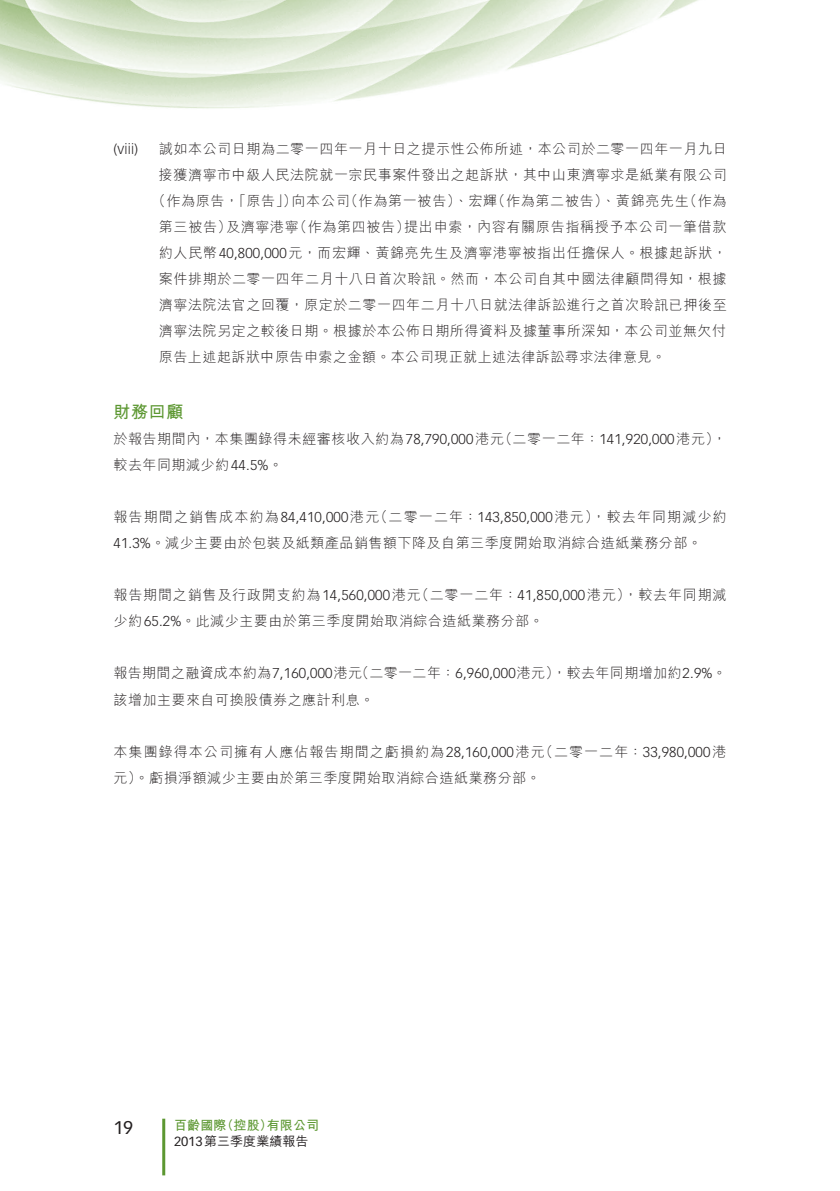
<style>
.page{position:relative;width:840px;height:1191px;background:#fff}
.page>*{position:absolute;margin:0;border:0;box-sizing:border-box;transform-origin:0 0}
.t1{font:18px "Vectora LT Std";color:#231f20}
._01_H1{font:700 17px "M Hei HK";color:#5c9731}
._00_txt{font:300 14px/26px "M Hei HK";letter-spacing:.04em;color:#231f20}
._00_txt-2{font:300 14px "M Hei HK";letter-spacing:.08em;color:#231f20}
._00_txt-3{font:300 14px "M Hei HK";letter-spacing:.06em;color:#231f20}
._00_txt-4{font:300 14px "Vectora LT Std";letter-spacing:.015em;color:#231f20}
.t2{font:500 13px/16px "M Hei HK";letter-spacing:.005em;color:#231f20}
.t3{font:700 13px "M Hei HK";letter-spacing:.005em;color:#5c9731}
.s1{font-family:"Vectora LT Std"}
.s2{font-family:"M Hei HK"}
.s3{font-weight:700;color:#5c9731}
.s4{font-family:"Vectora LT Std";font-weight:400}
</style>
<div class="page">
<img style="left:0;top:0;width:698px;height:1176px">
<hr style="left:162px;top:1118px;width:3px;height:57px;background:#5c9731">
<p class="_00_txt-4" style="left:113px;top:141px;width:26px">(viii)</p>
<p class="_00_txt" style="left:159px;top:136px;width:569px">誠如本公司日期為二零一四年一月十日之提示性公佈所述，本公司於二零一四年一月九日</p>
<p class="_00_txt" style="left:159px;top:162px;width:569px;text-align:right">接獲濟寧市中級人民法院就一宗民事案件發出之起訴狀，其中山東濟寧求是紙業有限公司（作為</p>
<p class="_00_txt" style="left:491px;top:188px;width:199px">（作為第二被告）、黃錦亮先生</p>
<p class="_00_txt" style="left:152px;top:188px;width:146px">（作為原告「，原告」）</p>
<p class="_00_txt" style="left:344px;top:188px;width:154px">（作為第一被告）、宏輝</p>
<p class="_00_txt" style="left:291px;top:188px;width:60px">向本公司</p>
<p class="_00_txt" style="left:159px;top:214px;width:569px">第三被告）<br>約人民幣<span class="s1">40,800,000</span>元，而宏輝、黃錦亮先生及濟寧港寧被指出任擔保人。根據起訴狀，案件排期於二零一四年二月十八日首次聆訊。然而，本公司自其中國法律顧問得知，根據濟寧法院法官之回覆，原定於二零一四年二月十八日就法律訴訟進行之首次聆訊已押後至濟寧法院另定之較後日期。根據於本公佈日期所得資料及據董事所深知，本公司並無欠付原告上述起訴狀中原告申索之金額。本公司現正就上述法律訴訟尋求法律意見。</p>
<p class="_00_txt" style="left:293px;top:214px;width:118px">（作為第四被告）</p>
<p class="_00_txt" style="left:404px;top:214px;width:323px">提出申索，內容有關原告指稱授予本公司一筆借款</p>
<p class="_00_txt" style="left:226px;top:214px;width:74px">及濟寧港寧</p>
<p class="_01_H1" style="left:113px;top:400px;width:71px">財務回顧</p>
<p class="_00_txt" style="left:498px;top:426px;width:230px">（二零一二年：<span class="s1">141,920,000</span>港元，(</p>
<p class="_00_txt" style="left:113px;top:426px;width:392px">於報告期間內，本集團錄得未經審核收入約為<span class="s1">78,790,000</span>港元較去年同期減少約<span class="s1">44.5%</span>。</p>
<p class="_00_txt-2" style="left:373px;top:510px;width:354px">（二零一二年：<span class="s1">143,850,000</span>港元，）較去年同期減少約</p>
<p class="_00_txt" style="left:113px;top:504px;width:589px">報告期間之銷售成本約為<span class="s1">84,410,000</span>港元<br><span class="s1">41.3%</span>。減少主要由於包裝及紙類產品銷售額下降及自第三季度開始取消綜合造紙業務分部。</p>
<p class="_00_txt-3" style="left:415px;top:588px;width:313px">（二零一二年：<span class="s1">41,850,000</span>港元，）較去年同期減</p>
<p class="_00_txt" style="left:113px;top:582px;width:431px">報告期間之銷售及行政開支約為<span class="s1">14,560,000</span>港元<br>少約<span class="s1">65.2%</span>。此減少主要由於第三季度開始取消綜合造紙業務分部。</p>
<p class="_00_txt" style="left:355px;top:660px;width:372px">（二零一二年：<span class="s1">6,960,000</span>港元，）較去年同期增加約<span class="s1">2.9%</span>。</p>
<p class="_00_txt" style="left:113px;top:660px;width:262px">報告期間之融資成本約為<span class="s1">7,160,000</span>港元該增加主要來自可換股債券之應計利息。</p>
<p class="_00_txt" style="left:113px;top:738px;width:432px">本集團錄得本公司擁有人應佔報告期間之虧損約為<span class="s1">28,160,000</span>港元元）。虧損淨額減少主要由於第三季度開始取消綜合造紙業務分部。</p>
<p class="_00_txt-4" style="left:539px;top:743px;width:189px"><span class="s2">（二零一二年：</span>33,980,000<span class="s2">港</span></p>
<p class="t1" style="left:113px;top:1116px;width:21px">19</p>
<p class="t3" style="left:221px;top:1116px;width:53px">（控股）</p>
<p class="t2" style="left:174px;top:1116px;width:136px"><span class="s3">百齡國際<br></span><span class="s4">2013</span>第三季度業績報告</p>
<p class="t3" style="left:267px;top:1116px;width:54px">有限公司</p>
</div>
